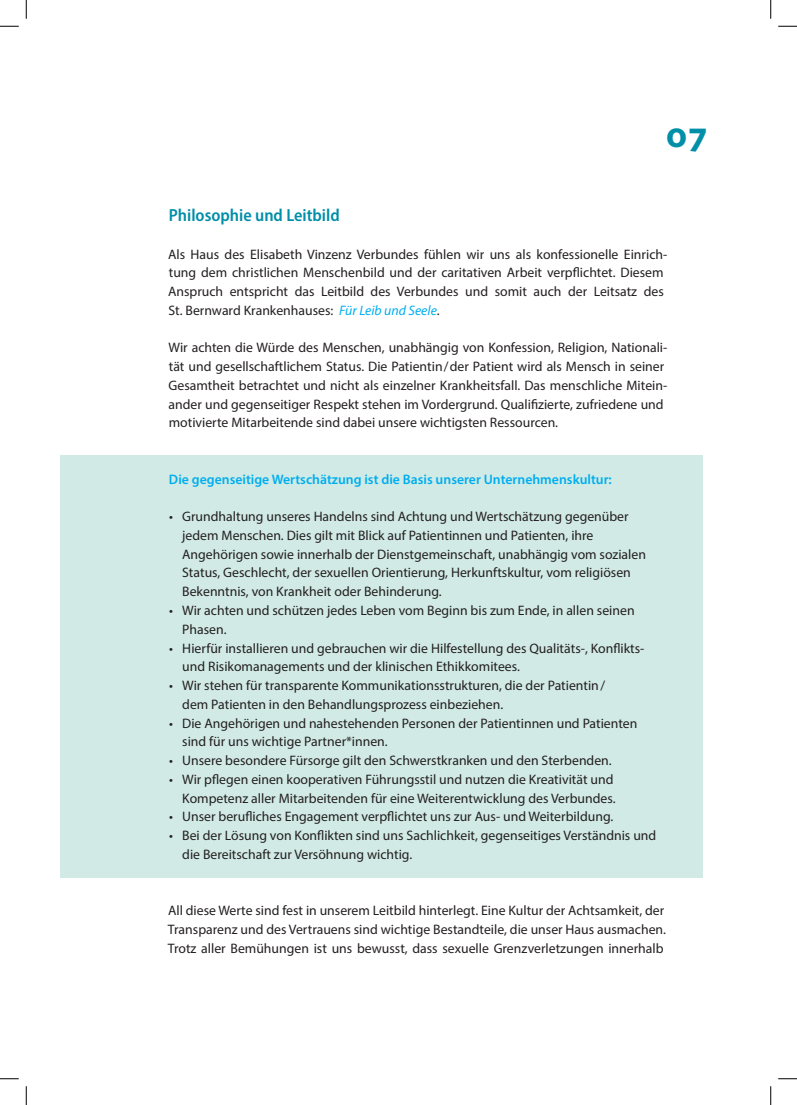
<style>
.page{position:relative;width:797px;height:1105px;background:#fff}
.page>*{position:absolute;margin:0;border:0;box-sizing:border-box;transform-origin:0 0}
.t1{font:700 37.5px "Myriad Pro";color:#008ea8}
.t2{font:600 semi-condensed 17.5px "Myriad Pro";color:#008ea8}
.t3{font:13.75px/18.8px "Myriad Pro";color:#231f20}
.t4{font:600 13.75px "Myriad Pro";color:#00aeef}
.s1{font-style:italic;color:#00aeef}
</style>
<div class="page">
<div style="left:61px;top:455px;width:642px;height:422px;background:#d1eae5"></div>
<svg style="left:0;top:25px;width:19px;height:2px"></svg>
<svg style="left:778px;top:25px;width:19px;height:2px"></svg>
<svg style="left:0;top:1078px;width:19px;height:1px"></svg>
<svg style="left:778px;top:1078px;width:19px;height:1px"></svg>
<svg style="left:25px;top:0;width:2px;height:19px"></svg>
<svg style="left:25px;top:1086px;width:2px;height:19px"></svg>
<svg style="left:770px;top:0;width:1px;height:19px"></svg>
<svg style="left:770px;top:1086px;width:1px;height:19px"></svg>
<h1 class="t1" style="left:666px;top:110px;width:44px">07</h1>
<p class="t2" style="left:169px;top:204px;width:172px">Philosophie und Leitbild</p>
<p class="t3" style="left:168px;top:244px;width:501px">Als Haus des Elisabeth Vinzenz Verbundes fühlen wir uns als konfessionelle Einrich&shy;tung dem christlichen Menschenbild und der caritativen Arbeit verpflichtet. Diesem Anspruch entspricht das Leitbild des Verbundes und somit auch der Leitsatz des St. Bernward Krankenhauses: <span class="s1">Für Leib und Seele</span>.</p>
<p class="t3" style="left:169px;top:338px;width:500px">Wir achten die Würde des Menschen, unabhängig von Konfession, Religion, Nationali&shy;tät und gesellschaftlichem Status. Die Patientin / der Patient wird als Mensch in seiner Gesamtheit betrachtet und nicht als einzelner Krankheitsfall. Das menschliche Mitein&shy;ander und gegenseitiger Respekt stehen im Vordergrund. Qualifizierte, zufriedene und motivierte Mitarbeitende sind dabei unsere wichtigsten Ressourcen.</p>
<p class="t4" style="left:169px;top:470px;width:444px">Die gegenseitige Wertschätzung ist die Basis unserer Unternehmenskultur:</p>
<p class="t3" style="left:182px;top:507px;width:465px;text-indent:-13px">• Grundhaltung unseres Handelns sind Achtung und Wertschätzung gegenüber jedem Menschen. Dies gilt mit Blick auf Patientinnen und Patienten, ihre Angehörigen sowie innerhalb der Dienstgemeinschaft, unabhängig vom sozialen Status, Geschlecht, der sexuellen Orientierung, Herkunftskultur, vom religiösen Bekenntnis, von Krankheit oder Behinderung.</p>
<p class="t3" style="left:182px;top:601px;width:454px;text-indent:-13px">• Wir achten und schützen jedes Leben vom Beginn bis zum Ende, in allen seinen<br>Phasen.</p>
<p class="t3" style="left:182px;top:638px;width:464px;text-indent:-13px">• Hierfür installieren und gebrauchen wir die Hilfestellung des Qualitäts-, Konflikts&shy;und Risikomanagements und der klinischen Ethikkomitees.</p>
<p class="t3" style="left:182px;top:676px;width:424px;text-indent:-13px">• Wir stehen für transparente Kommunikationsstrukturen, die der Patientin / dem Patienten in den Behandlungsprozess einbeziehen.</p>
<p class="t3" style="left:182px;top:713px;width:456px;text-indent:-13px">• Die Angehörigen und nahestehenden Personen der Patientinnen und Patienten sind für uns wichtige Partner*innen.</p>
<p class="t3" style="left:169px;top:751px;width:444px">• Unsere besondere Fürsorge gilt den Schwerstkranken und den Sterbenden.</p>
<p class="t3" style="left:169px;top:770px;width:448px;text-align:right">• Wir pflegen einen kooperativen Führungsstil und nutzen die Kreativität und<br>Kompetenz aller Mitarbeitenden für eine Weiterentwicklung des Verbundes.</p>
<p class="t3" style="left:169px;top:807px;width:446px">• Unser berufliches Engagement verpflichtet uns zur Aus- und Weiterbildung.</p>
<p class="t3" style="left:182px;top:826px;width:475px;text-indent:-13px">• Bei der Lösung von Konflikten sind uns Sachlichkeit, gegenseitiges Verständnis und die Bereitschaft zur Versöhnung wichtig.</p>
<p class="t3" style="left:168px;top:901px;width:499px">All diese Werte sind fest in unserem Leitbild hinterlegt. Eine Kultur der Achtsamkeit, der<br>Transparenz und des Vertrauens sind wichtige Bestandteile, die unser Haus ausmachen.<br>Trotz aller Bemühungen ist uns bewusst, dass sexuelle Grenzverletzungen innerhalb</p>
</div>
